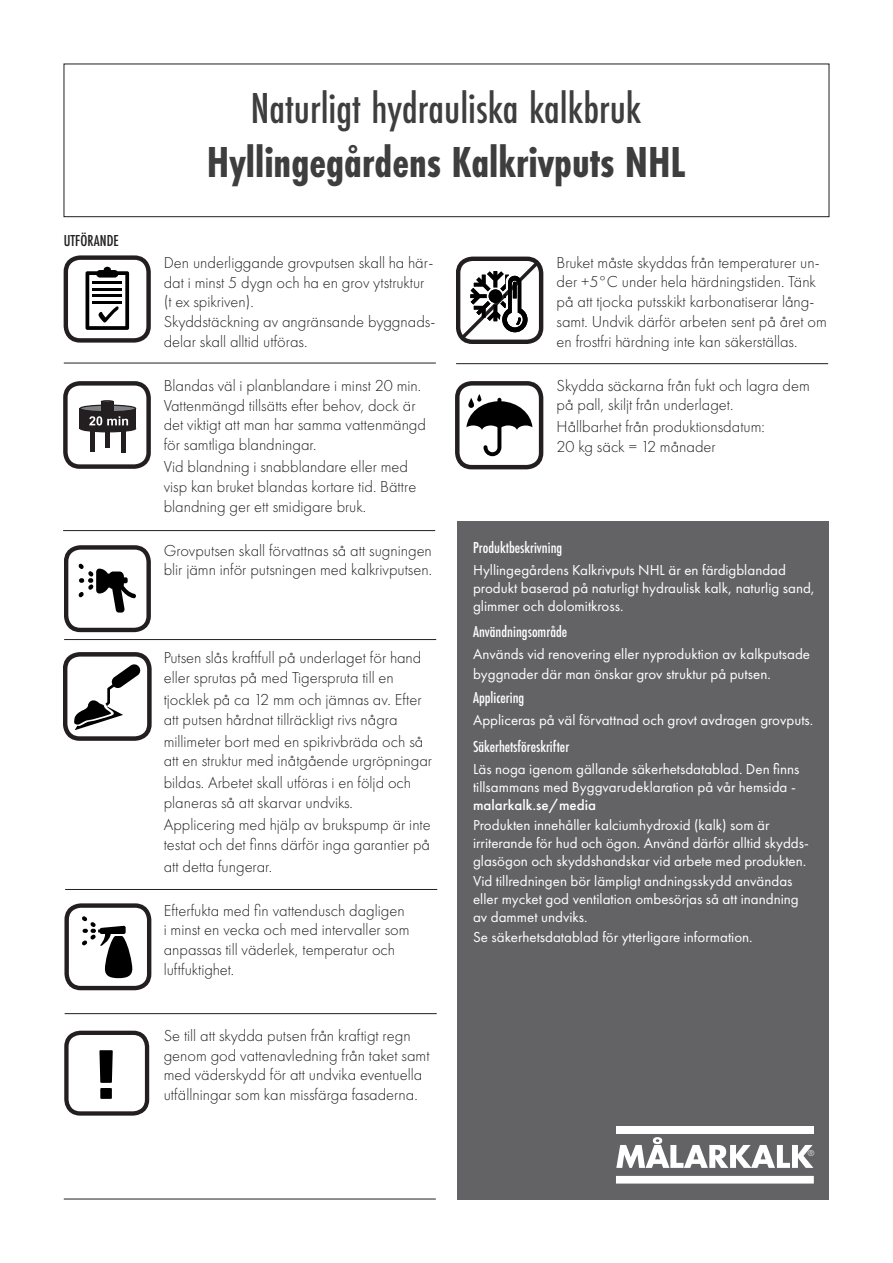
<style>
.page{position:relative;width:893px;height:1263px;background:#fff}
.page>*{position:absolute;margin:0;border:0;box-sizing:border-box;transform-origin:0 0}
.Produktrubrik_2___P{font:700 45px "Futura PT Cond";color:#3e3e3f}
.Produktrubrik_1___P{font:500 45px "Futura PT Cond";color:#3e3e3f}
.Brödtext___P-blad_20{font:300 16.5px/19.8px "Futura PT";color:#231f20}
.Tabell_rubrik_vit{font:500 16.5px "Futura PT Cond";color:#fff}
.Brödtext_rubrik___P{font:500 16.5px "Futura PT Cond";color:#231f20}
.Tabell_brödtext_vit{font:15px/18px "Futura PT";color:#fff}
.t1{font:300 7.95px "Futura Std";color:#fff;scale:1.04 1}
.s1{font-weight:500}
</style>
<div class="page">
<div style="left:63px;top:381px;width:88px;height:88px;border:4px solid #231f20;border-radius:14px"></div>
<div style="left:90px;top:429px;width:5px;height:23px;background:#231f20"></div>
<hr style="left:122px;top:430px;width:4px;height:23px;background:#231f20">
<div style="left:105px;top:425px;width:5px;height:23px;background:#231f20"></div>
<div style="left:80px;top:425px;width:56px;height:7px;background:#231f20;border-radius:50%"></div>
<div style="left:80px;top:425px;width:56px;height:7px;border:1px solid #231f20;border-radius:50%"></div>
<div style="left:80px;top:408px;width:56px;height:20px;background:#231f20"></div>
<svg style="left:80px;top:405px;width:56px;height:7px"></svg>
<div style="left:80px;top:404px;width:56px;height:8px;border:1px solid #231f20;border-radius:50%"></div>
<div style="left:101px;top:402px;width:12px;height:14px;background:#231f20"></div>
<svg style="left:101px;top:400px;width:13px;height:3px"></svg>
<svg style="left:89px;top:416px;width:39px;height:9px"></svg>
<div style="left:64px;top:545px;width:87px;height:87px;border:4px solid #231f20;border-radius:14px"></div>
<svg style="left:79px;top:564px;width:57px;height:48px"></svg>
<div style="left:65px;top:903px;width:86px;height:87px;border:4px solid #231f20;border-radius:14px"></div>
<svg style="left:82px;top:916px;width:50px;height:62px"></svg>
<div style="left:456px;top:257px;width:87px;height:87px;border:4px solid #231f20;border-radius:14px"></div>
<svg style="left:457px;top:258px;width:85px;height:85px"></svg>
<div style="left:455px;top:381px;width:88px;height:88px;border:4px solid #231f20;border-radius:14px"></div>
<svg style="left:466px;top:394px;width:66px;height:62px"></svg>
<div style="left:63px;top:652px;width:89px;height:89px;border:4px solid #231f20;border-radius:15px"></div>
<svg style="left:74px;top:664px;width:66px;height:66px"></svg>
<div style="left:64px;top:255px;width:87px;height:87px;border:4px solid #231f20;border-radius:14px"></div>
<svg style="left:86px;top:267px;width:43px;height:63px"></svg>
<hr style="left:93px;top:281px;width:29px;height:3px;background:#000">
<hr style="left:93px;top:288px;width:29px;height:3px;background:#000">
<hr style="left:93px;top:294px;width:29px;height:3px;background:#000">
<hr style="left:93px;top:301px;width:29px;height:3px;background:#000">
<div style="left:64px;top:1031px;width:85px;height:84px;border:4px solid #231f20;border-radius:14px"></div>
<svg style="left:99px;top:1050px;width:14px;height:33px"></svg>
<div style="left:100px;top:1088px;width:12px;height:11px;background:#000"></div>
<div style="left:457px;top:521px;width:372px;height:678px;background:#636366"></div>
<svg style="left:616px;top:1137px;width:197px;height:31px"></svg>
<div style="left:616px;top:1126px;width:198px;height:8px;background:#fff"></div>
<div style="left:616px;top:1176px;width:198px;height:7px;background:#fff"></div>
<hr style="left:64px;top:1199px;width:372px;height:1px;background:#231f20">
<hr style="left:64px;top:363px;width:372px;height:1px;background:#231f20">
<hr style="left:64px;top:639px;width:372px;height:1px;background:#231f20">
<hr style="left:63px;top:530px;width:372px;height:1px;background:#231f20">
<hr style="left:65px;top:889px;width:372px;height:1px;background:#231f20">
<hr style="left:65px;top:1013px;width:372px;height:1px;background:#231f20">
<hr style="left:456px;top:363px;width:372px;height:1px;background:#231f20">
<div style="left:64px;top:64px;width:765px;height:153px;border:1px solid #231f20"></div>
<p class="Brödtext_rubrik___P" style="left:64px;top:231px;width:57px">UTFÖRANDE</p>
<p class="Produktrubrik_1___P" style="left:251px;top:81px;width:392px">Naturligt hydrauliska kalkbruk</p>
<p class="Produktrubrik_2___P" style="left:207px;top:136px;width:480px">Hyllingegårdens Kalkrivputs NHL</p>
<p class="Brödtext___P-blad_20" style="left:164px;top:252px;width:273px">Den underliggande grovputsen skall ha här&shy;dat i minst 5 dygn och ha en grov ytstruktur (t ex spikriven).<br>Skyddstäckning av angränsande byggnads&shy;delar skall alltid utföras.</p>
<p class="Brödtext___P-blad_20" style="left:164px;top:375px;width:264px">Blandas väl i planblandare i minst 20 min.<br>Vattenmängd tillsätts efter behov, dock är det viktigt att man har samma vattenmängd för samtliga blandningar.</p>
<p class="Brödtext___P-blad_20" style="left:164px;top:457px;width:254px">Vid blandning i snabblandare eller med visp kan bruket blandas kortare tid. Bättre blandning ger ett smidigare bruk.</p>
<p class="Brödtext___P-blad_20" style="left:164px;top:540px;width:270px">Grovputsen skall förvattnas så att sugningen blir jämn inför putsningen med kalkrivputsen.</p>
<p class="Brödtext___P-blad_20" style="left:164px;top:648px;width:259px">Putsen slås kraftfull på underlaget för hand eller sprutas på med Tigerspruta till en</p>
<p class="Brödtext___P-blad_20" style="left:164px;top:690px;width:260px">tjocklek på ca 12 mm och jämnas av. Efter att putsen hårdnat tillräckligt rivs några</p>
<p class="Brödtext___P-blad_20" style="left:164px;top:731px;width:270px">millimeter bort med en spikrivbräda och så att en struktur med inåtgående urgröpningar</p>
<p class="Brödtext___P-blad_20" style="left:164px;top:773px;width:249px">bildas. Arbetet skall utföras i en följd och planeras så att skarvar undviks.</p>
<p class="Brödtext___P-blad_20" style="left:164px;top:815px;width:269px">Applicering med hjälp av brukspump är inte testat och det finns därför inga garantier på</p>
<p class="Brödtext___P-blad_20" style="left:164px;top:856px;width:110px">att detta fungerar.</p>
<p class="Brödtext___P-blad_20" style="left:164px;top:900px;width:247px">Efterfukta med fin vattendusch dagligen i minst en vecka och med intervaller som anpassas till väderlek, temperatur och luftfuktighet.</p>
<p class="Brödtext___P-blad_20" style="left:164px;top:1025px;width:267px">Se till att skydda putsen från kraftigt regn genom god vattenavledning från taket samt med väderskydd för att undvika eventuella utfällningar som kan missfärga fasaderna.</p>
<p class="Brödtext___P-blad_20" style="left:557px;top:252px;width:272px">Bruket måste skyddas från temperaturer un&shy;der +5°C under hela härdningstiden. Tänk på att tjocka putsskikt karbonatiserar lång&shy;samt. Undvik därför arbeten sent på året om en frostfri härdning inte kan säkerställas.</p>
<p class="Brödtext___P-blad_20" style="left:557px;top:375px;width:255px">Skydda säckarna från fukt och lagra dem på pall, skiljt från underlaget.</p>
<p class="Brödtext___P-blad_20" style="left:557px;top:417px;width:210px">Hållbarhet från produktionsdatum:<br>20 kg säck = 12 månader</p>
<p class="Tabell_rubrik_vit" style="left:473px;top:537px;width:91px">Produktbeskrivning</p>
<p class="Tabell_brödtext_vit" style="left:473px;top:561px;width:343px">Hyllingegårdens Kalkrivputs NHL är en färdigblandad produkt baserad på naturligt hydraulisk kalk, naturlig sand, glimmer och dolomitkross.</p>
<p class="Tabell_rubrik_vit" style="left:473px;top:622px;width:96px">Användningsområde</p>
<p class="Tabell_brödtext_vit" style="left:473px;top:644px;width:339px;line-height:19.8px">Används vid renovering eller nyproduktion av kalkputsade byggnader där man önskar grov struktur på putsen.</p>
<p class="Tabell_rubrik_vit" style="left:473px;top:688px;width:53px">Applicering</p>
<p class="Tabell_brödtext_vit" style="left:473px;top:711px;width:342px">Appliceras på väl förvattnad och grovt avdragen grovputs.</p>
<p class="Tabell_rubrik_vit" style="left:473px;top:736px;width:98px">Säkerhetsföreskrifter</p>
<p class="Tabell_brödtext_vit" style="left:473px;top:760px;width:328px">Läs noga igenom gällande säkerhetsdatablad. Den finns tillsammans med Byggvarudeklaration på vår hemsida - <span class="s1">malarkalk.se/media</span></p>
<p class="Tabell_brödtext_vit" style="left:473px;top:816px;width:337px">Produkten innehåller kalciumhydroxid (kalk) som är irriterande för hud och ögon. Använd därför alltid skydds&shy;glasögon och skyddshandskar vid arbete med produkten.</p>
<p class="Tabell_brödtext_vit" style="left:473px;top:872px;width:327px">Vid tillredningen bör lämpligt andningsskydd användas eller mycket god ventilation ombesörjas så att inandning av dammet undviks.</p>
<p class="Tabell_brödtext_vit" style="left:473px;top:928px;width:281px">Se säkerhetsdatablad för ytterligare information.</p>
<p class="t1" style="left:808px;top:1148px;width:8px">®</p>
</div>
